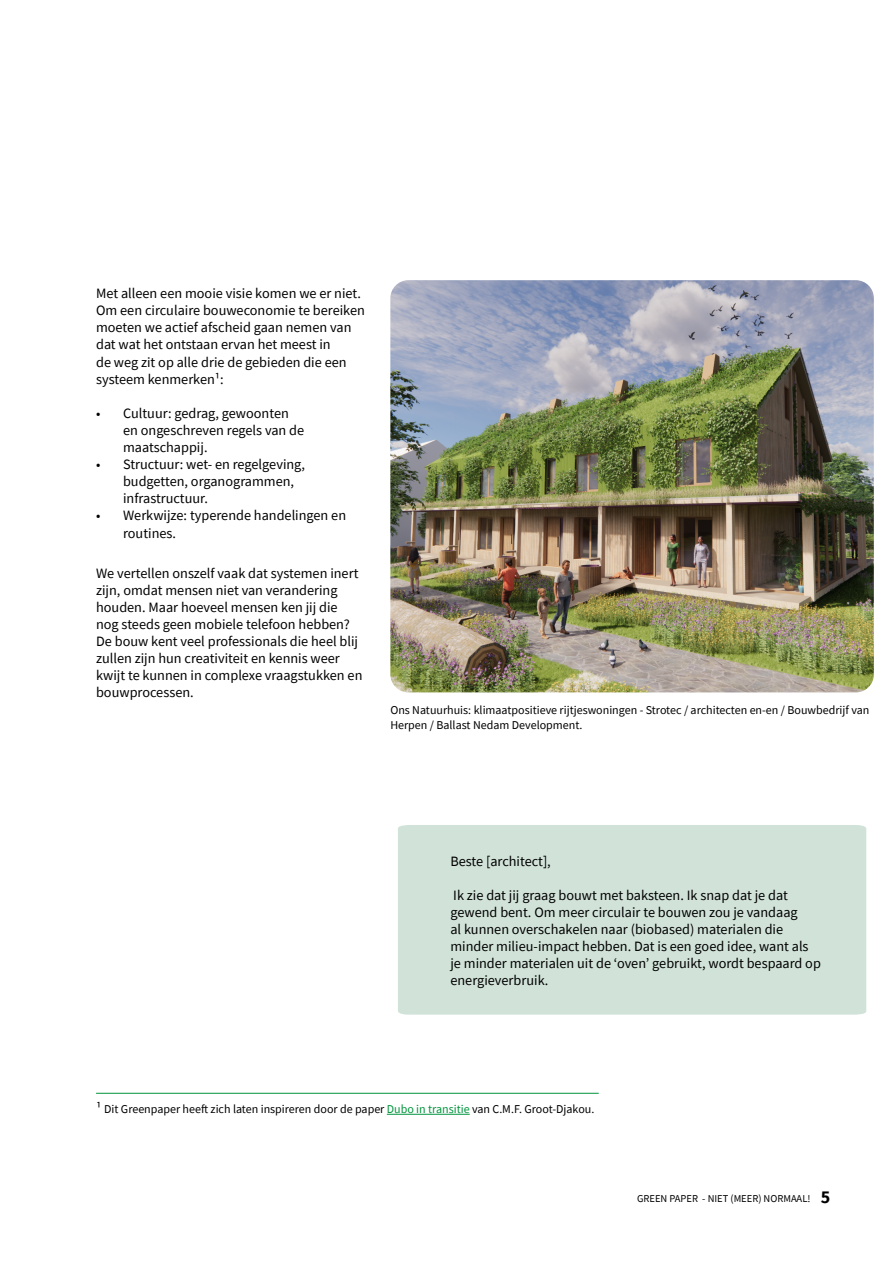
<style>
.page{position:relative;width:893px;height:1263px;background:#fff}
.page>*{position:absolute;margin:0;border:0;box-sizing:border-box;transform-origin:0 0}
.t1{font:14.25px/17.1px "Source Sans Pro";color:#000}
.t2{font:12px/14.4px "Source Sans Pro";color:#000}
.t3{font:10.5px "Source Sans Pro";color:#000}
.s1{font-size:14.25px}
.s2{color:#00943c}
.s3{font-weight:700;font-size:18px}
</style>
<div class="page">
<img style="left:390px;top:280px;width:484px;height:412px">
<hr style="left:387px;top:1114px;width:83px;height:1px;background:#00943c">
<hr style="left:96px;top:1093px;width:503px;height:1px;background:#00943c">
<div style="left:398px;top:825px;width:468px;height:190px;background:#d1e3d9"></div>
<p class="t1" style="left:96px;top:285px;width:270px">Met alleen een mooie visie komen we er niet.<br>Om een circulaire bouweconomie te bereiken moeten we actief afscheid gaan nemen van dat wat het ontstaan ervan het meest in<br>de weg zit op alle drie de gebieden die een systeem kenmerken¹:</p>
<p class="t1" style="left:123px;top:404px;width:183px;text-indent:-27px">• Cultuur: gedrag, gewoonten en ongeschreven regels van de maatschappij.</p>
<p class="t1" style="left:123px;top:456px;width:183px;text-indent:-27px">• Structuur: wet- en regelgeving, budgetten, organogrammen, infrastructuur.</p>
<p class="t1" style="left:123px;top:507px;width:225px;text-indent:-27px">• Werkwijze: typerende handelingen en routines.</p>
<p class="t1" style="left:96px;top:564px;width:268px">We vertellen onszelf vaak dat systemen inert zijn, omdat mensen niet van verandering houden. Maar hoeveel mensen ken jij die nog steeds geen mobiele telefoon hebben?<br>De bouw kent veel professionals die heel blij zullen zijn hun creativiteit en kennis weer kwijt te kunnen in complexe vraagstukken en bouwprocessen.</p>
<p class="t2" style="left:390px;top:703px;width:480px">Ons Natuurhuis: klimaatpositieve rijtjeswoningen - Strotec / architecten en-en / Bouwbedrijf van<br>Herpen / Ballast Nedam Development.</p>
<p class="t1" style="left:450px;top:852px;width:102px">Beste [architect],</p>
<p class="t1" style="left:450px;top:886px;width:372px">Ik zie dat jij graag bouwt met baksteen. Ik snap dat je dat gewend bent. Om meer circulair te bouwen zou je vandaag<br>al kunnen overschakelen naar (biobased) materialen die minder milieu-impact hebben. Dat is een goed idee, want als je minder materialen uit de ‘oven’ gebruikt, wordt bespaard op energieverbruik.</p>
<p class="t2" style="left:96px;top:1102px;width:500px"><span class="s1">¹</span> Dit Greenpaper heeft zich laten inspireren door de paper <span class="s2">Dubo in transitie</span> van C.M.F. Groot-Djakou.</p>
<p class="t3" style="left:637px;top:1192px;width:195px">GREEN PAPER - NIET (MEER) NORMAAL! <span class="s3">5</span></p>
</div>
